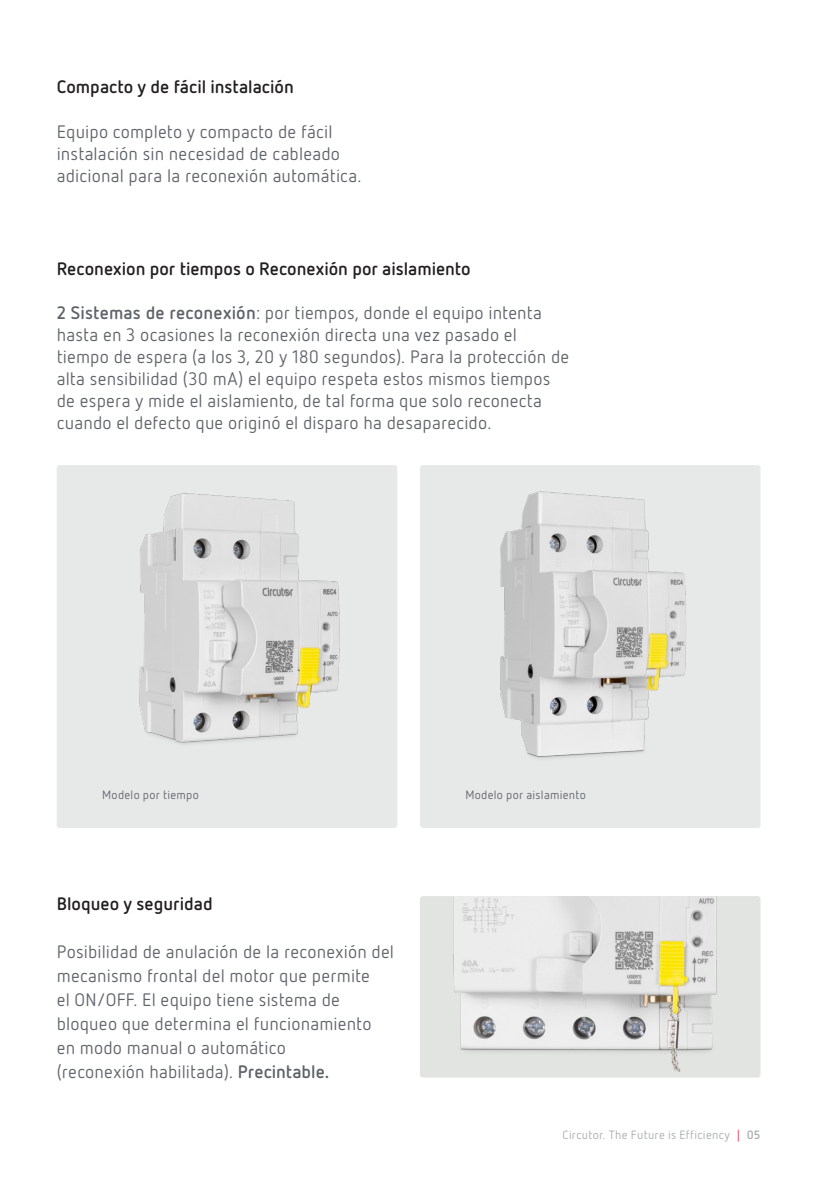
<style>
.page{position:relative;width:840px;height:1191px;background:#fff}
.page>*{position:absolute;margin:0;border:0;box-sizing:border-box;transform-origin:0 0}
.t1{font:18px/22px "Netto Pro";letter-spacing:.01em;color:#5f6369}
.t2{font:700 18px "Netto Pro";color:#231f20}
.P2{font:12px "Netto Pro";letter-spacing:.025em;color:#5f6369}
.t3{font:12px "Netto Pro";letter-spacing:.03em;color:#a8abac}
.s1{font-weight:700}
.s2{color:#ee2d50}
</style>
<div class="page">
<img style="left:420px;top:896px;width:340px;height:181px">
<div style="left:57px;top:465px;width:340px;height:363px;background:#e7e9e8;border-radius:3px"></div>
<div style="left:420px;top:465px;width:340px;height:363px;background:#e7e9e8;border-radius:3px"></div>
<img style="left:139px;top:493px;width:201px;height:251px">
<img style="left:500px;top:491px;width:186px;height:268px">
<h5 class="t2" style="left:57px;top:75px;width:238px">Compacto y de fácil instalación</h5>
<p class="t1" style="left:57px;top:120px;width:306px">Equipo completo y compacto de fácil instalación sin necesidad de cableado adicional para la reconexión automática.</p>
<h5 class="t2" style="left:57px;top:256px;width:415px">Reconexion por tiempos o Reconexión por aislamiento</h5>
<p class="t1" style="left:57px;top:301px;width:514px"><span class="s1">2 Sistemas de reconexión</span>: por tiempos, donde el equipo intenta hasta en 3 ocasiones la reconexión directa una vez pasado el tiempo de espera (a los 3, 20 y 180 segundos). Para la protección de alta sensibilidad (30 mA) el equipo respeta estos mismos tiempos de espera y mide el aislamiento, de tal forma que solo reconecta cuando el defecto que originó el disparo ha desaparecido.</p>
<p class="P2" style="left:102px;top:786px;width:98px">Modelo por tiempo</p>
<p class="P2" style="left:465px;top:786px;width:122px">Modelo por aislamiento</p>
<h5 class="t2" style="left:57px;top:891px;width:157px">Bloqueo y seguridad</h5>
<p class="t1" style="left:57px;top:939px;width:338px;line-height:24px">Posibilidad de anulación de la reconexión del mecanismo frontal del motor que permite<br>el ON/OFF. El equipo tiene sistema de bloqueo que determina el funcionamiento en modo manual o automático<br>(reconexión habilitada). <span class="s1">Precintable.</span></p>
<p class="t3" style="left:562px;top:1127px;width:199px">Circutor. The Future is Efficiency <span class="s2">|</span> <span class="s1">05</span></p>
</div>
